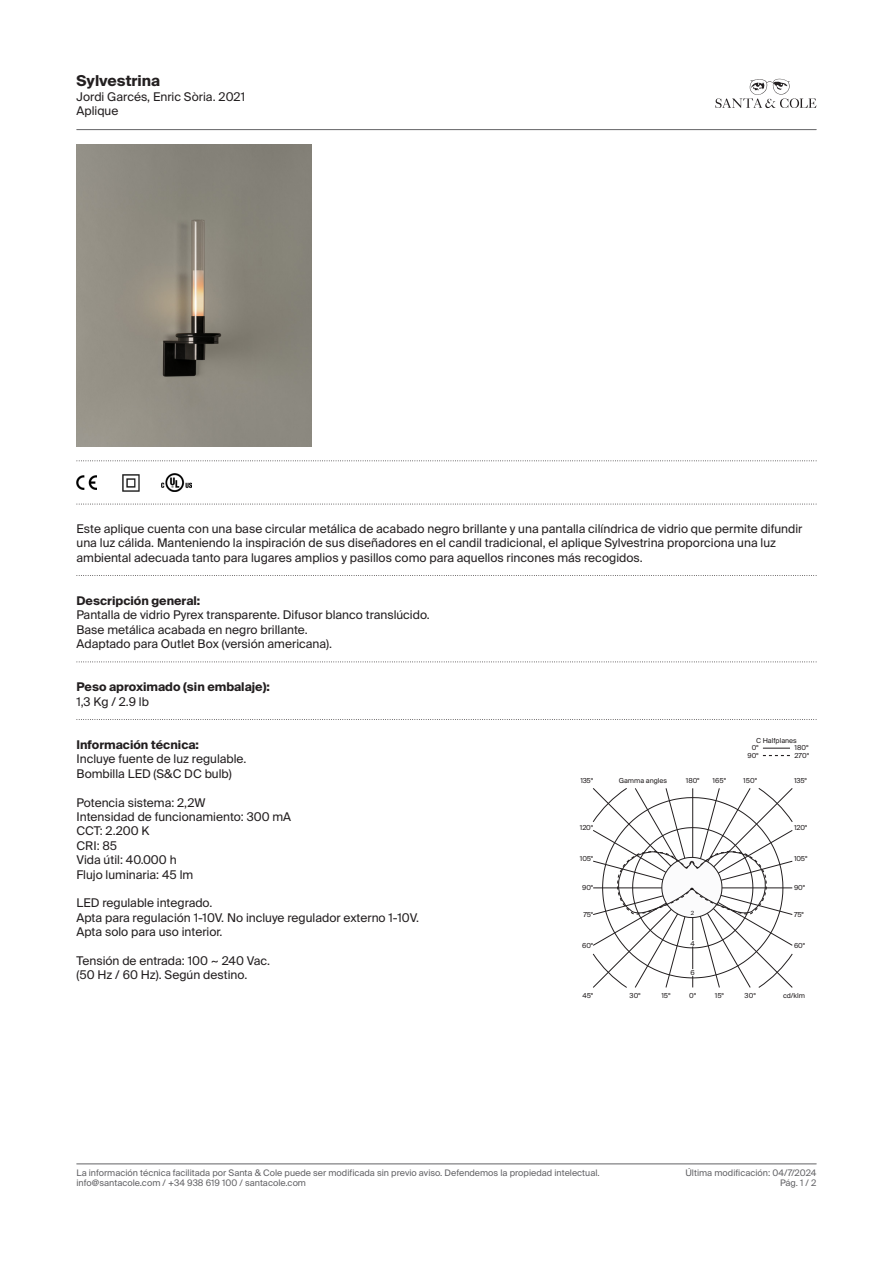
<style>
.page{position:relative;width:893px;height:1263px;background:#fff}
.page>*{position:absolute;margin:0;border:0;box-sizing:border-box;transform-origin:0 0}
.t1{font:700 15px "Suisse Intl";color:#231f20}
.t2{font:12px/14.4px "Suisse Intl";color:#231f20}
.t3{font:700 12px "Suisse Intl";color:#231f20}
.t4{font:9px "Suisse Intl";color:#636366}
.t5{font:7.5px/7.5px "Suisse BP Intl";color:#231f20;text-align:center}
.t6{font:6.15px "Suisse BP Intl";color:#231f20}
.s1{font-weight:700}
</style>
<div class="page">
<svg style="left:715px;top:79px;width:101px;height:29px"></svg>
<hr style="left:77px;top:129px;width:739px;height:1px;background:#636366">
<hr style="left:77px;top:1163px;width:739px;height:1px;background:#636366">
<svg style="left:77px;top:460px;width:740px;height:1px"></svg>
<svg style="left:77px;top:504px;width:740px;height:1px"></svg>
<svg style="left:77px;top:661px;width:740px;height:1px"></svg>
<svg style="left:77px;top:575px;width:740px;height:1px"></svg>
<svg style="left:77px;top:719px;width:740px;height:1px"></svg>
<img style="left:77px;top:144px;width:234px;height:302px">
<img style="left:77px;top:476px;width:19px;height:13px">
<img style="left:161px;top:473px;width:30px;height:18px">
<img style="left:122px;top:474px;width:17px;height:17px">
<svg style="left:593px;top:788px;width:199px;height:200px"></svg>
<svg style="left:763px;top:755px;width:27px;height:1px"></svg>
<svg style="left:763px;top:748px;width:27px;height:1px"></svg>
<p class="t1" style="left:77px;top:72px;width:85px">Sylvestrina</p>
<p class="t2" style="left:77px;top:89px;width:170px">Jordi Garcés, Enric Sòria. 2021<br>Aplique</p>
<p class="t2" style="left:77px;top:521px;width:727px">Este aplique cuenta con una base circular metálica de acabado negro brillante y una pantalla cilíndrica de vidrio que permite difundir una luz cálida. Manteniendo la inspiración de sus diseñadores en el candil tradicional, el aplique Sylvestrina proporciona una luz ambiental adecuada tanto para lugares amplios y pasillos como para aquellos rincones más recogidos.</p>
<p class="t2" style="left:77px;top:593px;width:355px"><span class="s1">Descripción general:<br></span>Pantalla de vidrio Pyrex transparente. Difusor blanco translúcido.</p>
<p class="t2" style="left:77px;top:622px;width:233px">Base metálica acabada en negro brillante.</p>
<p class="t2" style="left:77px;top:637px;width:257px">Adaptado para Outlet Box (versión americana).</p>
<p class="t3" style="left:77px;top:680px;width:195px">Peso aproximado (sin embalaje):</p>
<p class="t2" style="left:77px;top:694px;width:74px">1,3 Kg / 2.9 lb</p>
<p class="t2" style="left:77px;top:737px;width:171px"><span class="s1">Información técnica:<br></span>Incluye fuente de luz regulable.</p>
<p class="t2" style="left:77px;top:766px;width:157px">Bombilla LED (S&amp;C DC bulb)</p>
<p class="t2" style="left:77px;top:795px;width:130px">Potencia sistema: 2,2W</p>
<p class="t2" style="left:77px;top:809px;width:216px">Intensidad de funcionamiento: 300 mA</p>
<p class="t2" style="left:77px;top:824px;width:74px">CCT: 2.200 K</p>
<p class="t2" style="left:77px;top:838px;width:42px">CRI: 85</p>
<p class="t2" style="left:77px;top:853px;width:102px">Vida útil: 40.000 h</p>
<p class="t2" style="left:77px;top:867px;width:118px">Flujo luminaria: 45 lm</p>
<p class="t2" style="left:77px;top:896px;width:137px">LED regulable integrado.</p>
<p class="t2" style="left:77px;top:910px;width:344px">Apta para regulación 1-10V. No incluye regulador externo 1-10V.<br>Apta solo para uso interior.</p>
<p class="t2" style="left:77px;top:953px;width:195px">Tensión de entrada: 100 ~ 240 Vac.</p>
<p class="t2" style="left:77px;top:968px;width:172px">(50 Hz / 60 Hz). Según destino.</p>
<p class="t5" style="left:756px;top:736px;width:42px">C Halfplanes</p>
<p class="t5" style="left:747px;top:744px;width:13px">0º<br>90º</p>
<p class="t5" style="left:794px;top:744px;width:16px;text-align:left">180º<br>270º</p>
<p class="t5" style="left:580px;top:776px;width:14px">135º</p>
<p class="t5" style="left:743px;top:776px;width:15px">150°</p>
<p class="t5" style="left:619px;top:776px;width:50px">Gamma angles</p>
<p class="t5" style="left:686px;top:776px;width:15px">180°</p>
<p class="t5" style="left:713px;top:776px;width:15px">165°</p>
<p class="t5" style="left:794px;top:776px;width:14px">135º</p>
<p class="t5" style="left:580px;top:824px;width:15px">120º</p>
<p class="t5" style="left:794px;top:824px;width:15px">120º</p>
<p class="t5" style="left:580px;top:855px;width:15px">105°</p>
<p class="t5" style="left:794px;top:855px;width:15px">105°</p>
<p class="t5" style="left:582px;top:884px;width:12px">90°</p>
<p class="t5" style="left:794px;top:884px;width:12px">90°</p>
<p class="t5" style="left:583px;top:910px;width:11px">75°</p>
<p class="t5" style="left:582px;top:941px;width:12px">60°</p>
<p class="t6" style="left:691px;top:910px;width:5px">2</p>
<p class="t5" style="left:690px;top:939px;width:6px">4</p>
<p class="t5" style="left:691px;top:968px;width:6px">6</p>
<p class="t5" style="left:794px;top:910px;width:11px">75°</p>
<p class="t5" style="left:794px;top:941px;width:12px">60°</p>
<p class="t5" style="left:583px;top:991px;width:12px">45°</p>
<p class="t5" style="left:630px;top:991px;width:13px">30º</p>
<p class="t5" style="left:661px;top:991px;width:11px">15º</p>
<p class="t5" style="left:689px;top:991px;width:9px">0º</p>
<p class="t5" style="left:715px;top:991px;width:11px">15º</p>
<p class="t5" style="left:745px;top:991px;width:13px">30º</p>
<p class="t5" style="left:783px;top:991px;width:23px">cd/klm</p>
<p class="t4" style="left:77px;top:1167px;width:525px">La información técnica facilitada por Santa &amp; Cole puede ser modificada sin previo aviso. Defendemos la propiedad intelectual.</p>
<p class="t4" style="left:685px;top:1167px;width:133px">Última modificación: 04/7/2024</p>
<p class="t4" style="left:77px;top:1178px;width:231px">info@santacole.com / +34 938 619 100 / santacole.com</p>
<p class="t4" style="left:780px;top:1178px;width:38px">Pág. 1 / 2</p>
</div>
